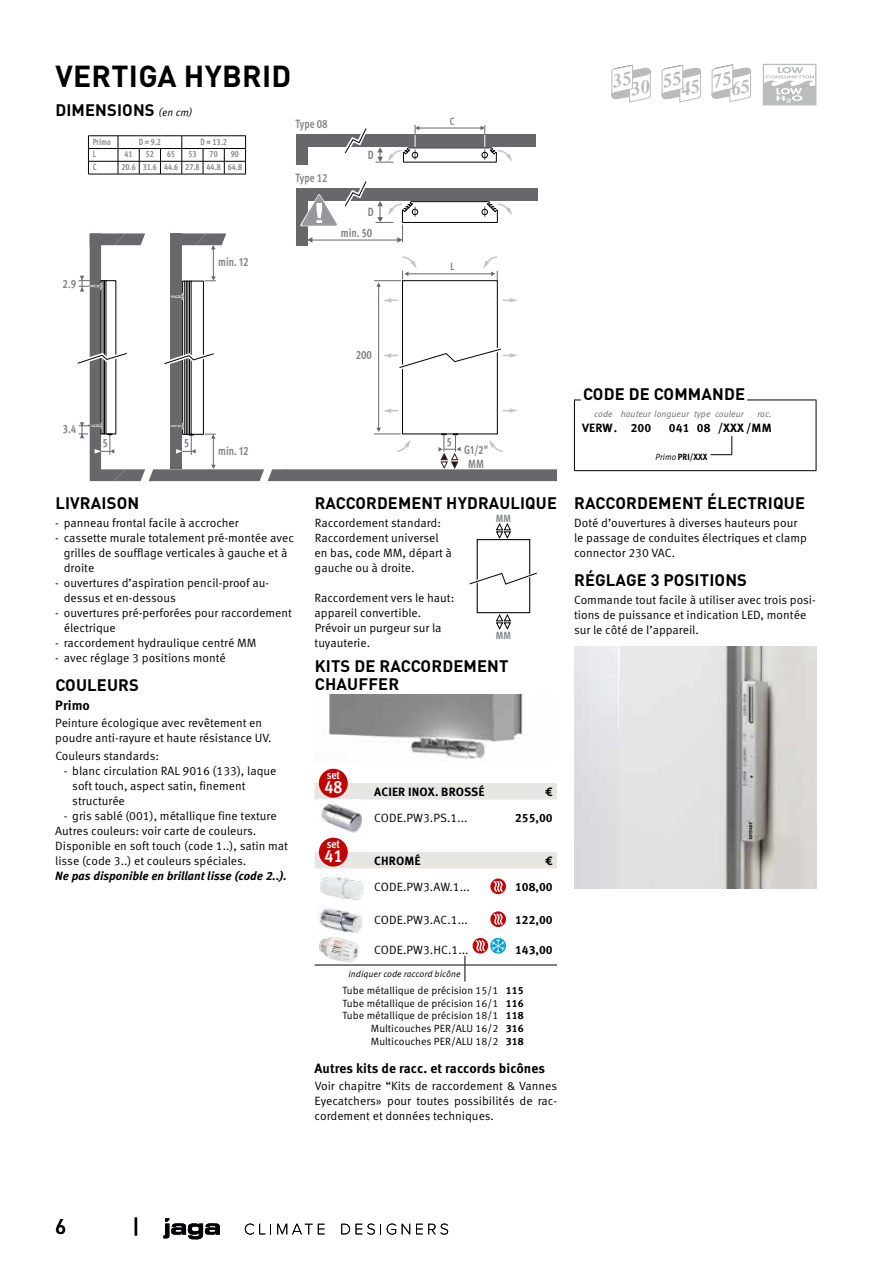
<style>
.page{position:relative;width:893px;height:1263px;background:#fff}
.page>*{position:absolute;margin:0;border:0;box-sizing:border-box;transform-origin:0 0}
.t1{font:700 30px "DIN Pro";letter-spacing:.01em;color:#000}
.t2{font:500 21px "DIN Pro";color:#000}
.t3{font:700 condensed 17.85px "Meta Pro";color:#fff}
.t4{font:700 16.5px/18px "DIN Pro";letter-spacing:.01em;color:#000}
.t5{font:700 13.5px "Meta Pro";color:#000}
.t6{font:12px/15px "Meta Pro";color:#000}
.t7{font:700 12px "Meta Pro";color:#000}
.t8{font:italic 700 12px "Meta Pro";color:#000}
.t9{font:700 condensed 12px/14.4px "Meta Pro";color:#818084;text-align:center;scale:.9 1}
.t10{font:700 condensed 12px "Meta Pro";color:#868786;scale:.9 1}
.t11{font:700 condensed 11.55px "Meta Pro";color:#fff}
.t12{font:10.5px/12.8px "Meta Pro";color:#000;text-align:right}
.t13{font:700 condensed 10.5px "Meta Pro";color:#808284}
.t14{font:700 condensed 10.5px "Meta Pro";color:#818084;scale:.9 1}
.t15{font:700 condensed 9px "Meta Pro";color:#868786;scale:.9 1}
.t16{font:italic 9px "Meta Pro";color:#6e6e6e}
.t17{font:italic 9px "Meta Pro";color:#000}
.t18{font:700 9px "Meta Pro";color:#000;scale:.9 1}
.s1{font-family:"Meta Pro";font-weight:400;font-style:italic;font-size:10.5px}
.s2{font-weight:400;font-style:italic}
.s3{font-weight:700}
</style>
<div class="page">
<div style="left:477px;top:539px;width:53px;height:74px;border:1px solid #000"></div>
<svg style="left:469px;top:571px;width:68px;height:15px"></svg>
<svg style="left:495px;top:613px;width:16px;height:17px"></svg>
<svg style="left:496px;top:523px;width:15px;height:16px"></svg>
<img style="left:323px;top:694px;width:200px;height:67px">
<svg style="left:315px;top:783px;width:242px;height:85px"></svg>
<hr style="left:315px;top:965px;width:55px;height:1px;background:#000">
<hr style="left:370px;top:965px;width:95px;height:1px;background:#000">
<hr style="left:506px;top:965px;width:51px;height:1px;background:#000">
<div style="left:319px;top:769px;width:29px;height:29px;background:#c00304;border-radius:50%"></div>
<img style="left:320px;top:800px;width:42px;height:35px">
<div style="left:319px;top:838px;width:29px;height:28px;background:#c00304;border-radius:50%"></div>
<img style="left:319px;top:868px;width:45px;height:66px">
<svg style="left:490px;top:878px;width:16px;height:16px"></svg>
<svg style="left:490px;top:911px;width:16px;height:16px"></svg>
<img style="left:319px;top:937px;width:40px;height:25px">
<svg style="left:465px;top:938px;width:42px;height:43px"></svg>
<svg style="left:763px;top:64px;width:53px;height:41px"></svg>
<img style="left:574px;top:646px;width:242px;height:243px">
<hr style="left:574px;top:400px;width:242px;height:1px;background:#000">
<hr style="left:574px;top:400px;width:1px;height:70px;background:#000">
<hr style="left:816px;top:400px;width:1px;height:70px;background:#000">
<hr style="left:574px;top:470px;width:242px;height:1px;background:#000">
<div style="left:581px;top:395px;width:166px;height:6px;background:#fff"></div>
<svg style="left:711px;top:436px;width:22px;height:19px"></svg>
<svg style="left:77px;top:125px;width:480px;height:356px"></svg>
<svg style="left:245px;top:1223px;width:26px;height:11px"></svg>
<svg style="left:277px;top:1224px;width:48px;height:10px"></svg>
<svg style="left:341px;top:1224px;width:9px;height:10px"></svg>
<svg style="left:356px;top:1223px;width:25px;height:11px"></svg>
<svg style="left:387px;top:1223px;width:9px;height:11px"></svg>
<svg style="left:402px;top:1224px;width:8px;height:10px"></svg>
<svg style="left:416px;top:1223px;width:32px;height:11px"></svg>
<svg style="left:163px;top:1218px;width:57px;height:21px"></svg>
<svg style="left:661px;top:64px;width:40px;height:39px"></svg>
<svg style="left:611px;top:64px;width:40px;height:39px"></svg>
<svg style="left:711px;top:64px;width:40px;height:38px"></svg>
<h1 class="t1" style="left:55px;top:55px;width:237px">VERTIGA HYBRID</h1>
<h3 class="t4" style="left:55px;top:101px;width:139px">DIMENSIONS <span class="s1">( en cm )</span></h3>
<p class="t15" style="left:93px;top:135px;width:22px">Primo</p>
<p class="t15" style="left:139px;top:135px;width:26px">D = 9.2</p>
<p class="t15" style="left:201px;top:135px;width:31px">D = 13.2</p>
<p class="t15" style="left:93px;top:147px;width:5px">L</p>
<p class="t15" style="left:125px;top:147px;width:11px">41</p>
<p class="t15" style="left:146px;top:147px;width:11px">52</p>
<p class="t15" style="left:167px;top:147px;width:10px">65</p>
<p class="t15" style="left:188px;top:147px;width:10px">53</p>
<p class="t15" style="left:210px;top:147px;width:10px">70</p>
<p class="t15" style="left:231px;top:147px;width:10px">90</p>
<p class="t15" style="left:93px;top:160px;width:6px">C</p>
<p class="t15" style="left:122px;top:160px;width:135px">20.6 31.6 44.6 27.8 44.8 64.8</p>
<p class="t9" style="left:63px;top:276px;width:16px">2.9</p>
<p class="t9" style="left:218px;top:254px;width:35px">min. 12</p>
<p class="t10" style="left:295px;top:114px;width:37px">Type 08</p>
<p class="t10" style="left:295px;top:168px;width:37px">Type 12</p>
<p class="t9" style="left:368px;top:147px;width:8px">D</p>
<p class="t9" style="left:368px;top:204px;width:8px">D</p>
<p class="t9" style="left:341px;top:225px;width:36px">min. 50</p>
<p class="t14" style="left:450px;top:113px;width:7px">C</p>
<p class="t14" style="left:450px;top:259px;width:6px">L</p>
<p class="t9" style="left:356px;top:347px;width:19px">200</p>
<p class="t9" style="left:63px;top:421px;width:16px">3.4</p>
<p class="t9" style="left:103px;top:435px;width:7px">5</p>
<p class="t9" style="left:184px;top:435px;width:7px">5</p>
<p class="t9" style="left:218px;top:443px;width:35px">min. 12</p>
<p class="t9" style="left:447px;top:433px;width:7px">5</p>
<p class="t9" style="left:464px;top:442px;width:28px">G1/2"<br>MM</p>
<h3 class="t4" style="left:583px;top:384px;width:164px">CODE DE COMMANDE</h3>
<p class="t16" style="left:594px;top:409px;width:151px">code hauteur longueur type couleur</p>
<p class="t16" style="left:757px;top:409px;width:16px">rac.</p>
<p class="t7" style="left:582px;top:420px;width:71px">VERW. 200</p>
<p class="t7" style="left:669px;top:420px;width:104px">041 08 /XXX /MM</p>
<p class="t18" style="left:655px;top:451px;width:59px"><span class="s2">Primo</span> PRI/XXX</p>
<h3 class="t4" style="left:55px;top:493px;width:85px">LIVRAISON</h3>
<p class="t6" style="left:55px;top:515px;width:185px">- panneau frontal facile à accrocher</p>
<p class="t6" style="left:64px;top:530px;width:232px;text-indent:-9px">- cassette murale totalement pré-montée avec grilles de soufflage verticales à gauche et à droite</p>
<p class="t6" style="left:64px;top:575px;width:207px;text-indent:-9px">- ouvertures d’aspiration pencil-proof au&shy;dessus et en-dessous</p>
<p class="t6" style="left:64px;top:605px;width:230px;text-indent:-9px">- ouvertures pré-perforées pour raccordement électrique</p>
<p class="t6" style="left:55px;top:635px;width:203px">- raccordement hydraulique centré MM</p>
<p class="t6" style="left:55px;top:650px;width:172px">- avec réglage 3 positions monté</p>
<h3 class="t4" style="left:55px;top:675px;width:85px">COULEURS</h3>
<p class="t5" style="left:55px;top:697px;width:36px">Primo</p>
<p class="t6" style="left:55px;top:716px;width:218px">Peinture écologique avec revêtement en poudre anti-rayure et haute résistance UV.</p>
<p class="t6" style="left:55px;top:748px;width:105px">Couleurs standards :</p>
<p class="t6" style="left:72px;top:763px;width:206px;text-indent:-9px">- blanc circulation RAL 9016 (133), laque soft touch, aspect satin, finement structurée</p>
<p class="t6" style="left:55px;top:808px;width:234px;text-indent:8px">- gris sablé (001), métallique fine texture Autres couleurs : voir carte de couleurs .<br>Disponible en soft touch (code 1..), satin mat lisse (code 3..) et couleurs spéciales.</p>
<p class="t8" style="left:55px;top:868px;width:233px">Ne pas disponible en brillant lisse (code 2..).</p>
<h3 class="t4" style="left:315px;top:493px;width:244px">RACCORDEMENT HYDRAULIQUE</h3>
<p class="t6" style="left:315px;top:515px;width:139px">Raccordement standard :<br>Raccordement universel en bas, code MM, départ à gauche ou à droite.</p>
<p class="t6" style="left:315px;top:590px;width:141px">Raccordement vers le haut : appareil convertible .<br>Prévoir un purgeur sur la tuyauterie .</p>
<p class="t13" style="left:496px;top:510px;width:17px">MM</p>
<p class="t13" style="left:496px;top:628px;width:17px">MM</p>
<h3 class="t4" style="left:315px;top:656px;width:195px">KITS DE RACCORDEMENT<br>CHAUFFER</h3>
<h3 class="t4" style="left:574px;top:493px;width:232px">RACCORDEMENT ÉLECTRIQUE</h3>
<p class="t6" style="left:574px;top:515px;width:234px">Doté d’ouvertures à diverses hauteurs pour le passage de conduites électriques et clamp connector 230 VAC .</p>
<h3 class="t4" style="left:574px;top:570px;width:174px">RÉGLAGE 3 POSITIONS</h3>
<p class="t6" style="left:574px;top:592px;width:243px">Commande tout facile à utiliser avec trois posi&shy;tions de puissance et indication LED, montée sur le côté de l’appareil .</p>
<p class="t11" style="left:327px;top:766px;width:15px">set</p>
<h3 class="t3" style="left:324px;top:773px;width:19px">48</h3>
<p class="t7" style="left:374px;top:784px;width:112px">ACIER INOX. BROSSÉ</p>
<p class="t7" style="left:545px;top:784px;width:9px">€</p>
<p class="t6" style="left:374px;top:810px;width:95px">CODE.PW3.PS.1...</p>
<p class="t7" style="left:515px;top:810px;width:39px">255,00</p>
<p class="t11" style="left:327px;top:835px;width:15px">set</p>
<h3 class="t3" style="left:324px;top:842px;width:19px">41</h3>
<p class="t7" style="left:374px;top:853px;width:48px">CHROMÉ</p>
<p class="t7" style="left:545px;top:853px;width:9px">€</p>
<p class="t6" style="left:374px;top:879px;width:97px">CODE.PW3.AW.1...</p>
<p class="t7" style="left:515px;top:879px;width:39px">108,00</p>
<p class="t6" style="left:374px;top:912px;width:95px">CODE.PW3.AC.1...</p>
<p class="t7" style="left:515px;top:912px;width:39px">122,00</p>
<p class="t6" style="left:374px;top:942px;width:96px">CODE.PW3.HC.1...</p>
<p class="t7" style="left:515px;top:942px;width:39px">143,00</p>
<p class="t17" style="left:348px;top:968px;width:114px">indiquer code raccord bicône</p>
<p class="t12" style="left:342px;top:984px;width:183px">Tube métallique de précision 15/1 <span class="s3">115<br></span>Tube métallique de précision 16/1 <span class="s3">116<br></span>Tube métallique de précision 18/1 <span class="s3">118<br></span>Multicouches PER/ALU 16/2 <span class="s3">316<br></span>Multicouches PER/ALU 18/2 <span class="s3">318</span></p>
<p class="t5" style="left:315px;top:1059px;width:232px">Autres kits de racc. et raccords bicônes</p>
<p class="t6" style="left:315px;top:1078px;width:244px;text-align:justify">Voir chapitre “Kits de raccordement &amp; Vannes Eyecatchers» pour toutes possibilités de rac&shy;cordement et données techniques.</p>
<h2 class="t2" style="left:55px;top:1212px;width:13px">6</h2>
<h2 class="t2" style="left:132px;top:1212px;width:9px">|</h2>
</div>
